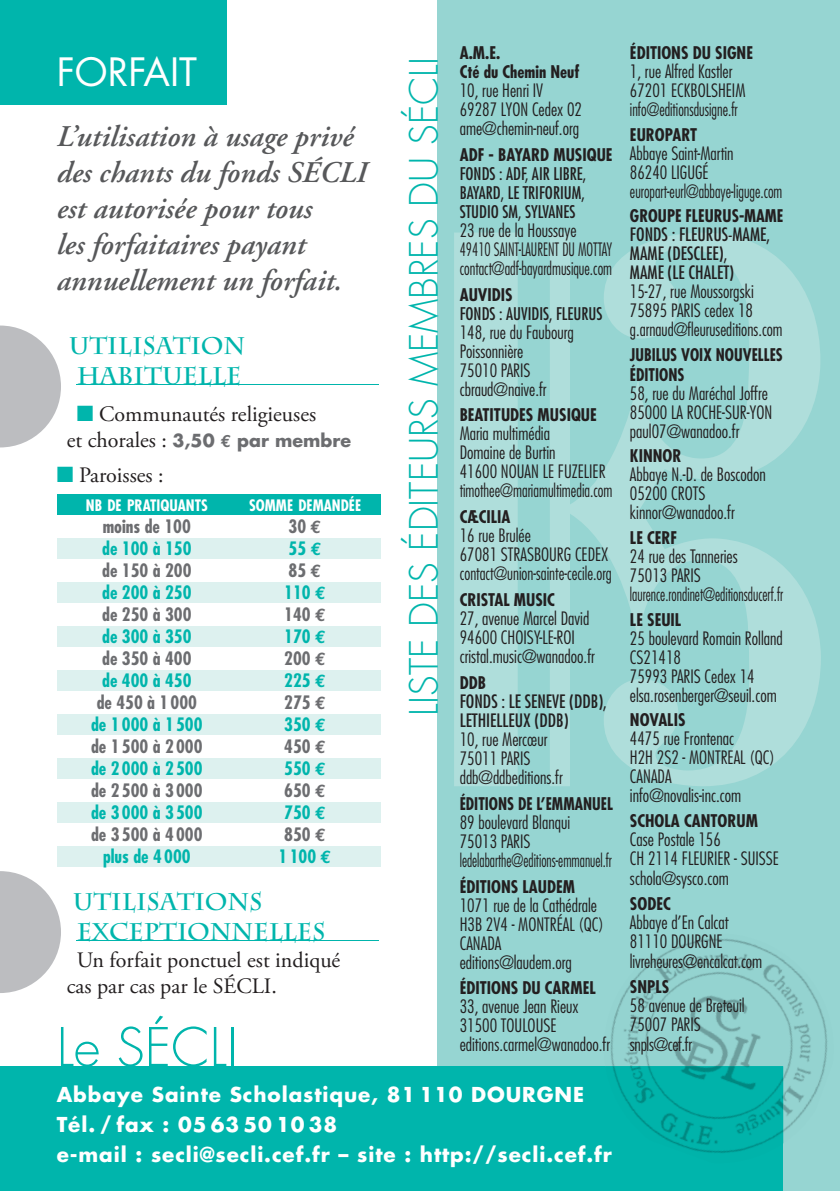
<style>
.page{position:relative;width:840px;height:1191px;background:#fff}
.page>*{position:absolute;margin:0;border:0;box-sizing:border-box;transform-origin:0 0}
.t1{font:300 52px "Futura";color:#00b5ac}
.t2{font:300 38px "Futura";color:#00b5ac}
.t3{font:38px "Futura";color:#fff}
.t4{font:italic 600 30px/36px "Adobe Garamond";color:#57585a}
.t5{font:700 24px/30px "Charlemagne Std";color:#00b5ac;text-align:center}
.t6{font:22px/26px "Adobe Garamond Pro";color:#231f20}
.t7{font:700 20px/30px "Futura";letter-spacing:.045em;color:#fff}
.t8{font:300 condensed 18px/19px "Futura";color:#231f20}
.t9{font:700 condensed 18px "Futura";color:#00b5ac}
.t10{font:700 condensed 18px "Futura";color:#6c6d70}
.t11{font:condensed 18px/19px "Futura";color:#231f20}
.t12{font:700 17.6px "Futura";color:#6c6d70}
.t13{font:700 condensed 17px/19px "Futura";color:#231f20}
.t14{font:condensed 17px/19px "Futura";color:#231f20;text-align:justify}
.t15{font:700 condensed 17px/19.6px "Futura";color:#231f20;scale:.93 1}
.t16{font:700 condensed 15.4px "Futura";color:#fff}
.s1{color:#00b5ac}
.s2{font-family:"Adobe Garamond Pro";font-weight:400;font-size:22px;color:#231f20}
.s3{font-family:"Euro Mono"}
.s4{font-family:"Euro Mono";font-stretch:normal}
</style>
<div class="page">
<div style="left:437px;top:0;width:402px;height:1191px;background:#96d5d2"></div>
<svg style="left:454px;top:232px;width:366px;height:554px"></svg>
<div style="left:0;top:1066px;width:782px;height:125px;background:#00b5ac"></div>
<svg style="left:839px;top:789px;width:1px;height:12px"></svg>
<svg style="left:839px;top:361px;width:1px;height:12px"></svg>
<div style="left:0;top:0;width:227px;height:105px;background:#00b5ac"></div>
<img style="left:610px;top:938px;width:218px;height:205px">
<img style="left:605px;top:1066px;width:177px;height:87px">
<hr style="left:77px;top:384px;width:302px;height:1px;background:#00b5ac">
<div style="left:57px;top:494px;width:323px;height:20px;background:#00b5ac"></div>
<div style="left:57px;top:538px;width:323px;height:20px;background:#ddf1ef"></div>
<div style="left:57px;top:582px;width:323px;height:20px;background:#ddf1ef"></div>
<div style="left:57px;top:626px;width:323px;height:20px;background:#ddf1ef"></div>
<div style="left:57px;top:670px;width:323px;height:20px;background:#ddf1ef"></div>
<div style="left:57px;top:714px;width:323px;height:20px;background:#ddf1ef"></div>
<div style="left:57px;top:758px;width:323px;height:20px;background:#ddf1ef"></div>
<div style="left:57px;top:802px;width:323px;height:20px;background:#ddf1ef"></div>
<div style="left:57px;top:846px;width:323px;height:20px;background:#ddf1ef"></div>
<hr style="left:77px;top:940px;width:302px;height:1px;background:#00b5ac">
<svg style="left:0;top:325px;width:61px;height:122px"></svg>
<svg style="left:0;top:871px;width:61px;height:122px"></svg>
<p class="t13" style="left:459px;top:43px;width:121px">A.M.E.<br>Cté du Chemin Neuf</p>
<p class="t8" style="left:459px;top:81px;width:124px">10, rue Henri IV<br>69287 LYON Cedex 02 ame@chemin-neuf.org</p>
<p class="t13" style="left:459px;top:145px;width:154px">ADF - BAYARD MUSIQUE</p>
<p class="t14" style="left:459px;top:164px;width:128px">FONDS : ADF, AIR LIBRE, BAYARD, LE TRIFORIUM, STUDIO SM, SYLVANES</p>
<p class="t8" style="left:459px;top:220px;width:154px">23 rue de la Houssaye<br>49410 SAINT-LAURENT DU MOTTAY contact@adf-bayardmusique.com</p>
<p class="t13" style="left:459px;top:285px;width:54px">AUVIDIS</p>
<p class="t14" style="left:459px;top:304px;width:144px">FONDS : AUVIDIS, FLEURUS</p>
<p class="t8" style="left:459px;top:322px;width:116px">148, rue du Faubourg<br>Poissonnière<br>75010 PARIS cbraud@naive.fr</p>
<p class="t13" style="left:459px;top:406px;width:138px">BEATITUDES MUSIQUE</p>
<p class="t8" style="left:459px;top:424px;width:154px">Maria multimédia<br>Domaine de Burtin<br>41600 NOUAN LE FUZELIER timothee@mariamultimedia.com</p>
<p class="t13" style="left:459px;top:507px;width:52px">CÆCILIA</p>
<p class="t8" style="left:459px;top:526px;width:154px">16 rue Brulée<br>67081 STRASBOURG CEDEX contact@union-sainte-cecile.org</p>
<p class="t13" style="left:459px;top:590px;width:97px">CRISTAL MUSIC</p>
<p class="t8" style="left:459px;top:609px;width:136px">27, avenue Marcel David<br>94600 CHOISY-LE-ROI cristal.music@wanadoo.fr</p>
<p class="t13" style="left:459px;top:673px;width:28px">DDB</p>
<p class="t11" style="left:459px;top:691px;width:149px">FONDS : LE SENEVE (DDB),<br>LETHIELLEUX (DDB)</p>
<p class="t8" style="left:459px;top:729px;width:104px">10, rue Mercœur<br>75011 PARIS ddb@ddbeditions.fr</p>
<p class="t15" style="left:459px;top:793px;width:166px">ÉDITIONS DE L’EMMANUEL</p>
<p class="t8" style="left:459px;top:812px;width:154px">89 boulevard Blanqui<br>75013 PARIS ledelabarthe@editions-emmanuel.fr</p>
<p class="t13" style="left:459px;top:877px;width:117px">ÉDITIONS LAUDEM</p>
<p class="t8" style="left:459px;top:895px;width:146px">1071 rue de la Cathédrale<br>H3B 2V4 - MONTRÉAL (QC)<br>CANADA editions@laudem.org</p>
<p class="t13" style="left:459px;top:978px;width:138px">ÉDITIONS DU CARMEL</p>
<p class="t8" style="left:459px;top:996px;width:152px">33, avenue Jean Rieux<br>31500 TOULOUSE editions.carmel@wanadoo.fr</p>
<h2 class="t3" style="left:57px;top:48px;width:142px">FORFAIT</h2>
<h2 class="t2" style="left:401px;top:716px;width:661px;rotate:-90deg">LISTE DES ÉDITEURS MEMBRES DU SÉCLI</h2>
<h3 class="t4" style="left:57px;top:119px;width:311px">L’utilisation à usage privé des chants du fonds SÉCLI est autorisée pour tous<br>les forfaitaires payant annuellement un forfait.</h3>
<h3 class="t5" style="left:69px;top:331px;width:178px">UTILISATION<br>HABITUELLE</h3>
<p class="t6" style="left:77px;top:402px;width:241px"><span class="s1">■</span> Communautés religieuses</p>
<p class="t12" style="left:67px;top:428px;width:285px"><span class="s2">et chorales :</span> 3,50 <span class="s3">€</span> par membre</p>
<p class="t6" style="left:57px;top:463px;width:108px"><span class="s1">■</span> Paroisses :</p>
<p class="t16" style="left:86px;top:496px;width:123px">NB DE PRATIQUANTS</p>
<p class="t16" style="left:249px;top:496px;width:113px">SOMME DEMANDÉE</p>
<p class="t10" style="left:103px;top:515px;width:90px">moins de 100</p>
<p class="t10" style="left:288px;top:515px;width:34px">30 <span class="s4">€</span></p>
<p class="t9" style="left:102px;top:537px;width:91px">de 100 à 150</p>
<p class="t9" style="left:288px;top:537px;width:34px">55 <span class="s4">€</span></p>
<p class="t10" style="left:102px;top:559px;width:91px">de 150 à 200</p>
<p class="t10" style="left:288px;top:559px;width:34px">85 <span class="s4">€</span></p>
<p class="t9" style="left:102px;top:581px;width:91px">de 200 à 250</p>
<p class="t9" style="left:284px;top:581px;width:43px">110 <span class="s4">€</span></p>
<p class="t10" style="left:102px;top:603px;width:91px">de 250 à 300</p>
<p class="t10" style="left:284px;top:603px;width:43px">140 <span class="s4">€</span></p>
<p class="t9" style="left:102px;top:625px;width:91px">de 300 à 350</p>
<p class="t9" style="left:284px;top:625px;width:43px">170 <span class="s4">€</span></p>
<p class="t10" style="left:102px;top:647px;width:91px">de 350 à 400</p>
<p class="t10" style="left:284px;top:647px;width:43px">200 <span class="s4">€</span></p>
<p class="t9" style="left:102px;top:669px;width:91px">de 400 à 450</p>
<p class="t9" style="left:284px;top:669px;width:43px">225 <span class="s4">€</span></p>
<p class="t10" style="left:97px;top:691px;width:102px">de 450 à 1 000</p>
<p class="t10" style="left:284px;top:691px;width:43px">275 <span class="s4">€</span></p>
<p class="t9" style="left:91px;top:713px;width:113px">de 1 000 à 1 500</p>
<p class="t9" style="left:284px;top:713px;width:43px">350 <span class="s4">€</span></p>
<p class="t10" style="left:91px;top:735px;width:113px">de 1 500 à 2 000</p>
<p class="t10" style="left:284px;top:735px;width:43px">450 <span class="s4">€</span></p>
<p class="t9" style="left:91px;top:757px;width:113px">de 2 000 à 2 500</p>
<p class="t9" style="left:284px;top:757px;width:43px">550 <span class="s4">€</span></p>
<p class="t10" style="left:91px;top:779px;width:113px">de 2 500 à 3 000</p>
<p class="t10" style="left:284px;top:779px;width:43px">650 <span class="s4">€</span></p>
<p class="t9" style="left:91px;top:801px;width:113px">de 3 000 à 3 500</p>
<p class="t9" style="left:284px;top:801px;width:43px">750 <span class="s4">€</span></p>
<p class="t10" style="left:91px;top:823px;width:113px">de 3 500 à 4 000</p>
<p class="t10" style="left:284px;top:823px;width:43px">850 <span class="s4">€</span></p>
<p class="t9" style="left:103px;top:845px;width:89px">plus de 4 000</p>
<p class="t9" style="left:278px;top:845px;width:54px">1 100 <span class="s4">€</span></p>
<h3 class="t5" style="left:73px;top:887px;width:254px;text-align:left">UTILISATIONS<br>EXCEPTIONNELLES</h3>
<p class="t6" style="left:67px;top:948px;width:275px;text-indent:10px">Un forfait ponctuel est indiqué cas par cas par le SÉCLI.</p>
<h1 class="t1" style="left:57px;top:1015px;width:182px">Le SÉCLI</h1>
<p class="t7" style="left:57px;top:1079px;width:556px">Abbaye Sainte Scholastique, 81 110 DOURGNE<br>Tél. / fax : 05 63 50 10 38<br>e-mail : secli@secli.cef.fr – site : http://secli.cef.fr</p>
<p class="t13" style="left:629px;top:43px;width:124px">ÉDITIONS DU SIGNE</p>
<p class="t8" style="left:629px;top:62px;width:117px">1, rue Alfred Kastler<br>67201 ECKBOLSHEIM info@editionsdusigne.fr</p>
<p class="t13" style="left:629px;top:125px;width:69px">EUROPART</p>
<p class="t8" style="left:629px;top:143px;width:154px">Abbaye Saint-Martin<br>86240 LIGUGÉ europart-eurl@abbaye-liguge.com</p>
<p class="t13" style="left:629px;top:206px;width:155px">GROUPE FLEURUS-MAME</p>
<p class="t11" style="left:629px;top:225px;width:142px">FONDS : FLEURUS-MAME,<br>MAME (DESCLEE),<br>MAME (LE CHALET)</p>
<p class="t8" style="left:629px;top:282px;width:154px">15-27, rue Moussorgski<br>75895 PARIS cedex 18 g.arnaud@fleuruseditions.com</p>
<p class="t15" style="left:629px;top:345px;width:166px">JUBILUS VOIX NOUVELLES<br>ÉDITIONS</p>
<p class="t8" style="left:629px;top:383px;width:144px">58, rue du Maréchal Joffre<br>85000 LA ROCHE-SUR-YON paul07@wanadoo.fr</p>
<p class="t13" style="left:629px;top:446px;width:53px">KINNOR</p>
<p class="t8" style="left:629px;top:465px;width:137px">Abbaye N.-D. de Boscodon<br>05200 CROTS kinnor@wanadoo.fr</p>
<p class="t13" style="left:629px;top:528px;width:49px">LE CERF</p>
<p class="t8" style="left:629px;top:547px;width:155px">24 rue des Tanneries<br>75013 PARIS laurence.rondinet@editionsducerf.fr</p>
<p class="t13" style="left:629px;top:610px;width:53px">LE SEUIL</p>
<p class="t8" style="left:629px;top:628px;width:154px">25 boulevard Romain Rolland<br>CS21418<br>75993 PARIS Cedex 14 elsa.rosenberger@seuil.com</p>
<p class="t13" style="left:629px;top:710px;width:57px">NOVALIS</p>
<p class="t8" style="left:629px;top:729px;width:146px">4475 rue Frontenac<br>H2H 2S2 - MONTREAL (QC)<br>CANADA info@novalis-inc.com</p>
<p class="t13" style="left:629px;top:811px;width:129px">SCHOLA CANTORUM</p>
<p class="t8" style="left:629px;top:829px;width:150px;line-height:19.6px">Case Postale 156<br>CH 2114 FLEURIER - SUISSE schola@sysco.com</p>
<p class="t13" style="left:629px;top:894px;width:42px">SODEC</p>
<p class="t8" style="left:629px;top:912px;width:134px;line-height:19.6px">Abbaye d’En Calcat<br>81110 DOURGNE livreheures@encalcat.com</p>
<p class="t13" style="left:629px;top:976px;width:41px">SNPLS</p>
<p class="t8" style="left:629px;top:995px;width:116px;line-height:19.6px">58 avenue de Breteuil<br>75007 PARIS snpls@cef.fr</p>
</div>
